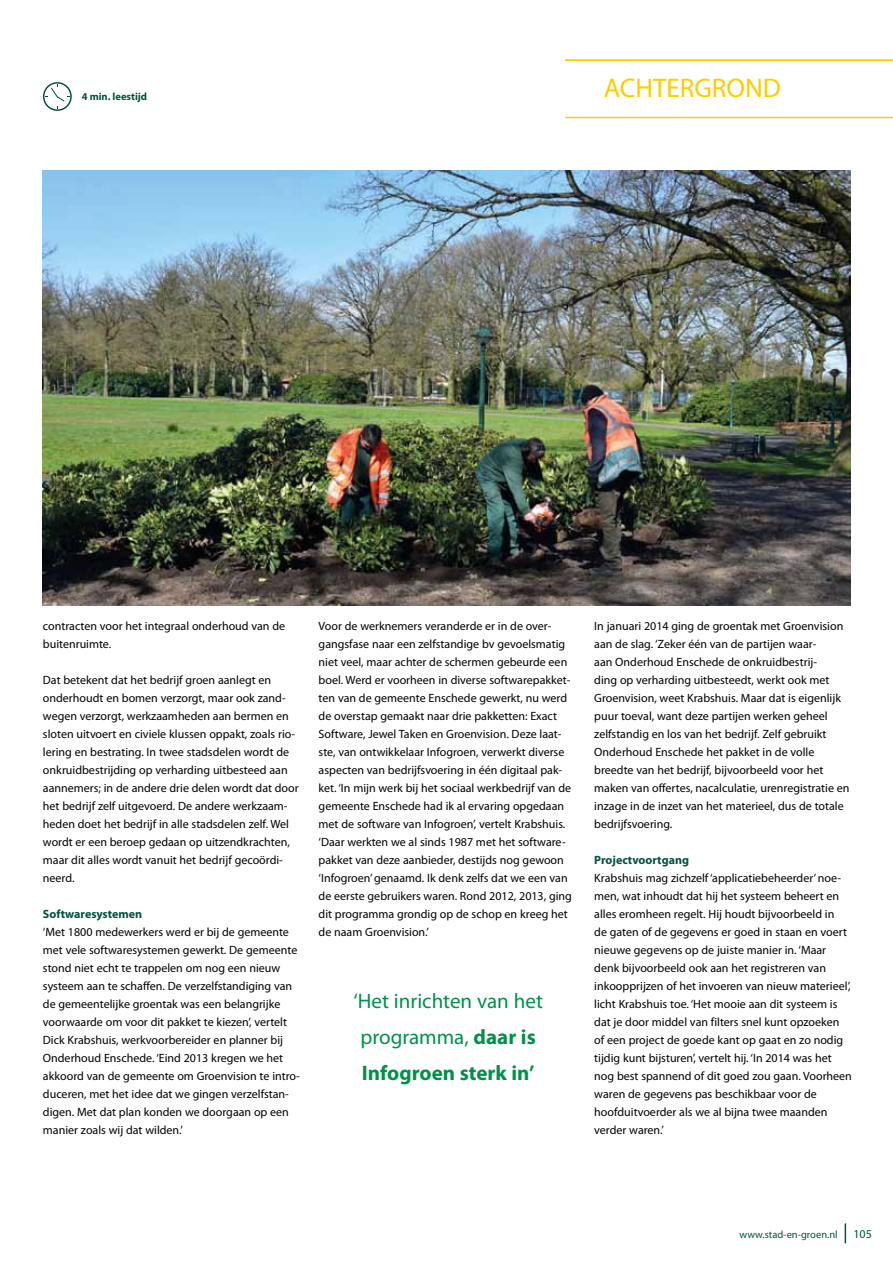
<style>
.page{position:relative;width:893px;height:1263px;background:#fff}
.page>*{position:absolute;margin:0;border:0;box-sizing:border-box;transform-origin:0 0}
.t1{font:27px "Myriad Pro";color:#fc0}
.t2{font:21px/36px "Myriad Pro";color:#00904a;text-align:center}
.t3{font:12px/18px "Myriad Pro";color:#000}
.t4{font:700 12px "Myriad Pro";color:#00533d}
.t5{font:12px "Myriad Pro";color:#00533d}
.t6{font:10.5px "Myriad Pro";color:#00533d}
.t7{font:700 10.5px "Myriad Pro";color:#00533d}
.s1{font-weight:700}
</style>
<div class="page">
<svg style="left:845px;top:1223px;width:1px;height:20px"></svg>
<hr style="left:565px;top:117px;width:328px;height:1px;background:#fc0">
<hr style="left:565px;top:60px;width:328px;height:1px;background:#fc0">
<svg style="left:43px;top:82px;width:29px;height:29px"></svg>
<img style="left:43px;top:170px;width:807px;height:436px">
<p class="t7" style="left:82px;top:90px;width:67px">4 min. leestijd</p>
<h1 class="t1" style="left:604px;top:71px;width:179px">ACHTERGROND</h1>
<p class="t3" style="left:43px;top:617px;width:244px">contracten voor het integraal onderhoud van de buitenruimte.</p>
<p class="t3" style="left:43px;top:671px;width:257px">Dat betekent dat het bedrijf groen aanlegt en onderhoudt en bomen verzorgt, maar ook zand&shy;wegen verzorgt, werkzaamheden aan bermen en sloten uitvoert en civiele klussen oppakt, zoals rio&shy;lering en bestrating. In twee stadsdelen wordt de onkruidbestrijding op verharding uitbesteed aan aannemers; in de andere drie delen wordt dat door het bedrijf zelf uitgevoerd. De andere werkzaam&shy;heden doet het bedrijf in alle stadsdelen zelf. Wel wordt er een beroep gedaan op uitzendkrachten, maar dit alles wordt vanuit het bedrijf gecoördi&shy;neerd.</p>
<p class="t4" style="left:43px;top:906px;width:101px">Softwaresystemen</p>
<p class="t3" style="left:43px;top:923px;width:259px">‘Met 1800 medewerkers werd er bij de gemeente met vele softwaresystemen gewerkt. De gemeente stond niet echt te trappelen om nog een nieuw systeem aan te schaffen. De verzelfstandiging van de gemeentelijke groentak was een belangrijke voorwaarde om voor dit pakket te kiezen’, vertelt Dick Krabshuis, werkvoorbereider en planner bij Onderhoud Enschede. ‘Eind 2013 kregen we het akkoord van de gemeente om Groenvision te intro&shy;duceren, met het idee dat we gingen verzelfstan&shy;digen. Met dat plan konden we doorgaan op een manier zoals wij dat wilden.’</p>
<p class="t3" style="left:319px;top:617px;width:255px">Voor de werknemers veranderde er in de over&shy;gangsfase naar een zelfstandige bv gevoelsmatig niet veel, maar achter de schermen gebeurde een boel. Werd er voorheen in diverse softwarepakket&shy;ten van de gemeente Enschede gewerkt, nu werd de overstap gemaakt naar drie pakketten: Exact Software, Jewel Taken en Groenvision. Deze laat&shy;ste, van ontwikkelaar Infogroen, verwerkt diverse aspecten van bedrijfsvoering in één digitaal pak&shy;ket. ‘In mijn werk bij het sociaal werkbedrijf van de gemeente Enschede had ik al ervaring opgedaan met de software van Infogroen’, vertelt Krabshuis. ‘Daar werkten we al sinds 1987 met het software&shy;pakket van deze aanbieder, destijds nog gewoon ‘Infogroen’ genaamd. Ik denk zelfs dat we een van de eerste gebruikers waren. Rond 2012, 2013, ging dit programma grondig op de schop en kreeg het de naam Groenvision.’</p>
<p class="t3" style="left:594px;top:617px;width:257px">In januari 2014 ging de groentak met Groenvision aan de slag. ‘Zeker één van de partijen waar-<br>aan Onderhoud Enschede de onkruidbestrij-<br>ding op verharding uitbesteedt, werkt ook met Groenvision, weet Krabshuis. Maar dat is eigenlijk puur toeval, want deze partijen werken geheel zelfstandig en los van het bedrijf. Zelf gebruikt Onderhoud Enschede het pakket in de volle breedte van het bedrijf, bijvoorbeeld voor het maken van offertes, nacalculatie, urenregistratie en inzage in de inzet van het materieel, dus de totale bedrijfsvoering.</p>
<p class="t4" style="left:594px;top:852px;width:96px">Projectvoortgang</p>
<p class="t3" style="left:594px;top:869px;width:259px">Krabshuis mag zichzelf ‘applicatiebeheerder’ noe&shy;men, wat inhoudt dat hij het systeem beheert en alles eromheen regelt. Hij houdt bijvoorbeeld in<br>de gaten of de gegevens er goed in staan en voert nieuwe gegevens op de juiste manier in. ‘Maar denk bijvoorbeeld ook aan het registreren van inkoopprijzen of het invoeren van nieuw materieel’, licht Krabshuis toe. ‘Het mooie aan dit systeem is dat je door middel van filters snel kunt opzoeken of een project de goede kant op gaat en zo nodig tijdig kunt bijsturen’, vertelt hij. ‘In 2014 was het nog best spannend of dit goed zou gaan. Voorheen waren de gegevens pas beschikbaar voor de hoofduitvoerder als we al bijna twee maanden verder waren.’</p>
<h2 class="t2" style="left:353px;top:983px;width:191px">‘Het inrichten van het programma, <span class="s1">daar is<br>Infogroen sterk in’</span></h2>
<p class="t6" style="left:739px;top:1228px;width:100px">www.stad-en-groen.nl</p>
<p class="t5" style="left:853px;top:1226px;width:20px">105</p>
</div>
